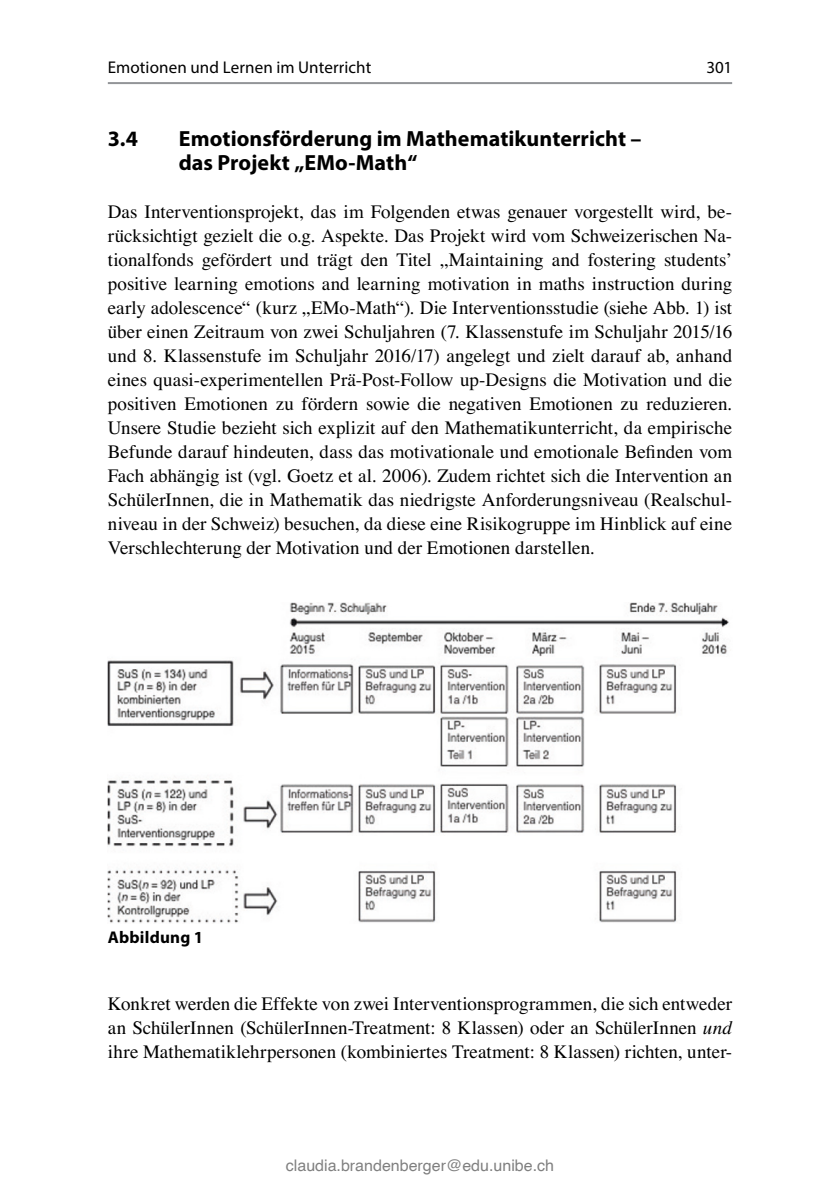
<style>
.page{position:relative;width:840px;height:1191px;background:#fff}
.page>*{position:absolute;margin:0;border:0;box-sizing:border-box;transform-origin:0 0}
.t1{font:700 22px/24px "Wgnqkx Kncpbq Myriad Pro";color:#000}
.t2{font:19px/24px "Rjpvnj Bjsycy Times";color:#000;text-align:justify}
.t3{font:17px "Llhdyd Djpwnl Myriad Pro";letter-spacing:.005em;color:#000}
.t4{font:700 17px "Wgnqkx Kncpbq Myriad Pro";letter-spacing:.01em;color:#000}
.t5{font:16px "Helvetica";color:#808080}
.s1{font-family:"Vymwch Lwfwjq Times"}
.s2{font-family:"Cwmklj Vppysy Times";font-style:italic}
</style>
<div class="page">
<hr style="left:108px;top:82px;width:623px;height:2px;background:#939598">
<img style="left:108px;top:602px;width:621px;height:321px">
<p class="t3" style="left:108px;top:60px;width:265px">Emotionen und Lernen im Unterricht</p>
<p class="t3" style="left:706px;top:60px;width:27px">301</p>
<p class="t1" style="left:108px;top:128px;width:32px">3.4</p>
<p class="t1" style="left:179px;top:128px;width:464px">Emotionsförderung im Mathematikunterricht – das Projekt „EMo-Math“</p>
<p class="t2" style="left:108px;top:201px;width:625px">Das Interventionsprojekt, das im Folgenden etwas genauer vorgestellt wird, be&shy;rücksichtigt gezielt die o.g. Aspekte. Das Projekt wird vom Schweizerischen Na&shy;tionalfonds gefördert und trägt den Titel „Maintaining and fostering students’ positive learning emotions and learning motivation in maths instruction during early adolescence“ (kurz „EMo-Math“). Die Interventionsstudie (siehe Abb. 1) ist über einen Zeitraum von zwei Schuljahren (7. Klassenstufe im Schuljahr 2015/16 und 8. Klassenstufe im Schuljahr 2016/17) angelegt und zielt darauf ab, anhand eines quasi-experimentellen Prä-Post-Follow up-Designs die Motivation und die positiven Emotionen zu fördern sowie die negativen Emotionen zu reduzieren.<br>Unsere Studie bezieht sich explizit auf den Mathematikunterricht, da empirische Befunde darauf hindeuten, dass das motivationale und emotionale Be<span class="s1">fi</span>nden vom Fach abhängig ist (vgl. Goetz et al. 2006). Zudem richtet sich die Intervention an SchülerInnen, die in Mathematik das niedrigste Anforderungsniveau (Realschul&shy;niveau in der Schweiz) besuchen, da diese eine Risikogruppe im Hinblick auf eine Verschlechterung der Motivation und der Emotionen darstellen.</p>
<p class="t4" style="left:108px;top:931px;width:97px">Abbildung 1</p>
<p class="t2" style="left:108px;top:993px;width:625px">Konkret werden die Effekte von zwei Interventionsprogrammen, die sich entweder an SchülerInnen (SchülerInnen-Treatment: 8 Klassen) oder an SchülerInnen <span class="s2">und </span>ihre Mathematiklehrpersonen (kombiniertes Treatment: 8 Klassen) richten, unter-</p>
<p class="t5" style="left:286px;top:1156px;width:269px">claudia.brandenberger@edu.unibe.ch</p>
</div>
